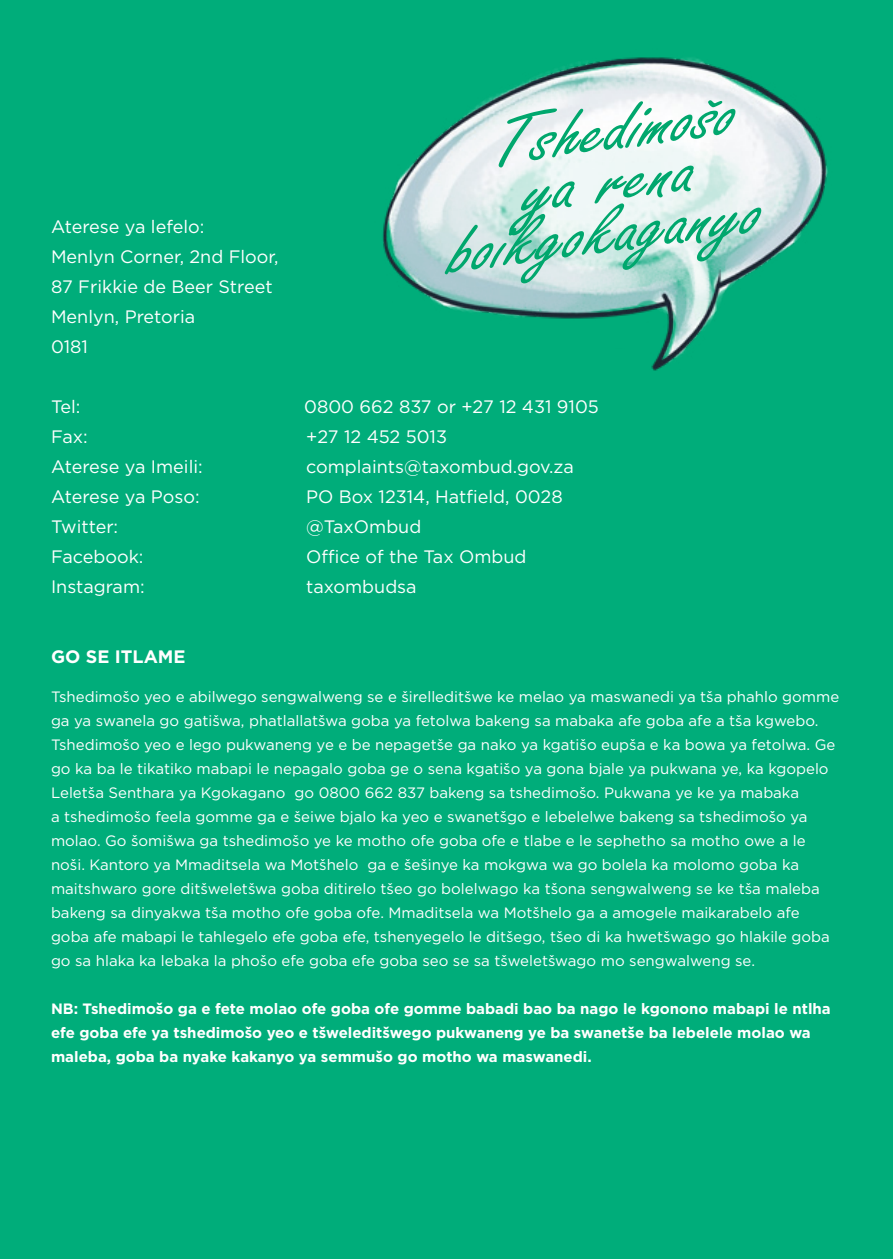
<style>
.page{position:relative;width:893px;height:1259px;background:#00ad7a}
.page>*{position:absolute;margin:0;border:0;box-sizing:border-box;transform-origin:0 0}
.t1{font:italic 74.7px "Freestyle Script";color:#00a76d;scale:1.2 1}
.t2{font:18px/30px "Gotham";color:#fff}
.t3{font:700 18px "Gotham";color:#fff}
.t4{font:15px/24px "Gotham";color:#fff}
.t5{font:700 15px/24px "Gotham";color:#fff}
</style>
<div class="page">
<img style="left:382px;top:57px;width:446px;height:314px">
<p class="t2" style="left:51px;top:211px;width:229px">Aterese ya lefelo:<br>Menlyn Corner, 2nd Floor,<br>87 Frikkie de Beer Street<br>Menlyn, Pretoria<br>0181</p>
<h1 class="t1" style="left:484px;top:105px;width:207px;rotate:-8deg">Tshedimošo</h1>
<h1 class="t1" style="left:515px;top:152px;width:146px;rotate:-8deg">ya rena</h1>
<h1 class="t1" style="left:440px;top:213px;width:265px;rotate:-8deg">boikgokaganyo</h1>
<p class="t2" style="left:51px;top:391px;width:31px">Tel:</p>
<p class="t2" style="left:304px;top:391px;width:296px">0800 662 837 or +27 12 431 9105</p>
<p class="t2" style="left:51px;top:421px;width:38px">Fax:</p>
<p class="t2" style="left:306px;top:421px;width:142px">+27 12 452 5013</p>
<p class="t2" style="left:51px;top:451px;width:153px">Aterese ya Imeili:</p>
<p class="t2" style="left:306px;top:451px;width:269px">complaints@taxombud.gov.za</p>
<p class="t2" style="left:51px;top:481px;width:150px">Aterese ya Poso:</p>
<p class="t2" style="left:306px;top:481px;width:258px">PO Box 12314, Hatfield, 0028</p>
<p class="t2" style="left:51px;top:511px;width:69px">Twitter:</p>
<p class="t2" style="left:306px;top:511px;width:117px">@TaxOmbud</p>
<p class="t2" style="left:51px;top:541px;width:94px">Facebook:</p>
<p class="t2" style="left:306px;top:541px;width:222px">Office of the Tax Ombud</p>
<p class="t2" style="left:51px;top:571px;width:95px">Instagram:</p>
<p class="t2" style="left:306px;top:571px;width:112px">taxombudsa</p>
<p class="t3" style="left:51px;top:645px;width:136px">GO SE ITLAME</p>
<p class="t4" style="left:51px;top:684px;width:790px">Tshedimošo yeo e abilwego sengwalweng se e širelleditšwe ke melao ya maswanedi ya tša phahlo gomme ga ya swanela go gatišwa, phatlallatšwa goba ya fetolwa bakeng sa mabaka afe goba afe a tša kgwebo.<br>Tshedimošo yeo e lego pukwaneng ye e be nepagetše ga nako ya kgatišo eupša e ka bowa ya fetolwa. Ge go ka ba le tikatiko mabapi le nepagalo goba ge o sena kgatišo ya gona bjale ya pukwana ye, ka kgopelo Leletša Senthara ya Kgokagano go 0800 662 837 bakeng sa tshedimošo. Pukwana ye ke ya mabaka<br>a tshedimošo feela gomme ga e šeiwe bjalo ka yeo e swanetšgo e lebelelwe bakeng sa tshedimošo ya molao. Go šomišwa ga tshedimošo ye ke motho ofe goba ofe e tlabe e le sephetho sa motho owe a le noši. Kantoro ya Mmaditsela wa Motšhelo ga e šešinye ka mokgwa wa go bolela ka molomo goba ka maitshwaro gore ditšweletšwa goba ditirelo tšeo go bolelwago ka tšona sengwalweng se ke tša maleba bakeng sa dinyakwa tša motho ofe goba ofe. Mmaditsela wa Motšhelo ga a amogele maikarabelo afe goba afe mabapi le tahlegelo efe goba efe, tshenyegelo le ditšego, tšeo di ka hwetšwago go hlakile goba go sa hlaka ka lebaka la phošo efe goba efe goba seo se sa tšweletšwago mo sengwalweng se.</p>
<p class="t5" style="left:51px;top:996px;width:781px">NB: Tshedimošo ga e fete molao ofe goba ofe gomme babadi bao ba nago le kgonono mabapi le ntlha efe goba efe ya tshedimošo yeo e tšweleditšwego pukwaneng ye ba swanetše ba lebelele molao wa maleba, goba ba nyake kakanyo ya semmušo go motho wa maswanedi.</p>
</div>
